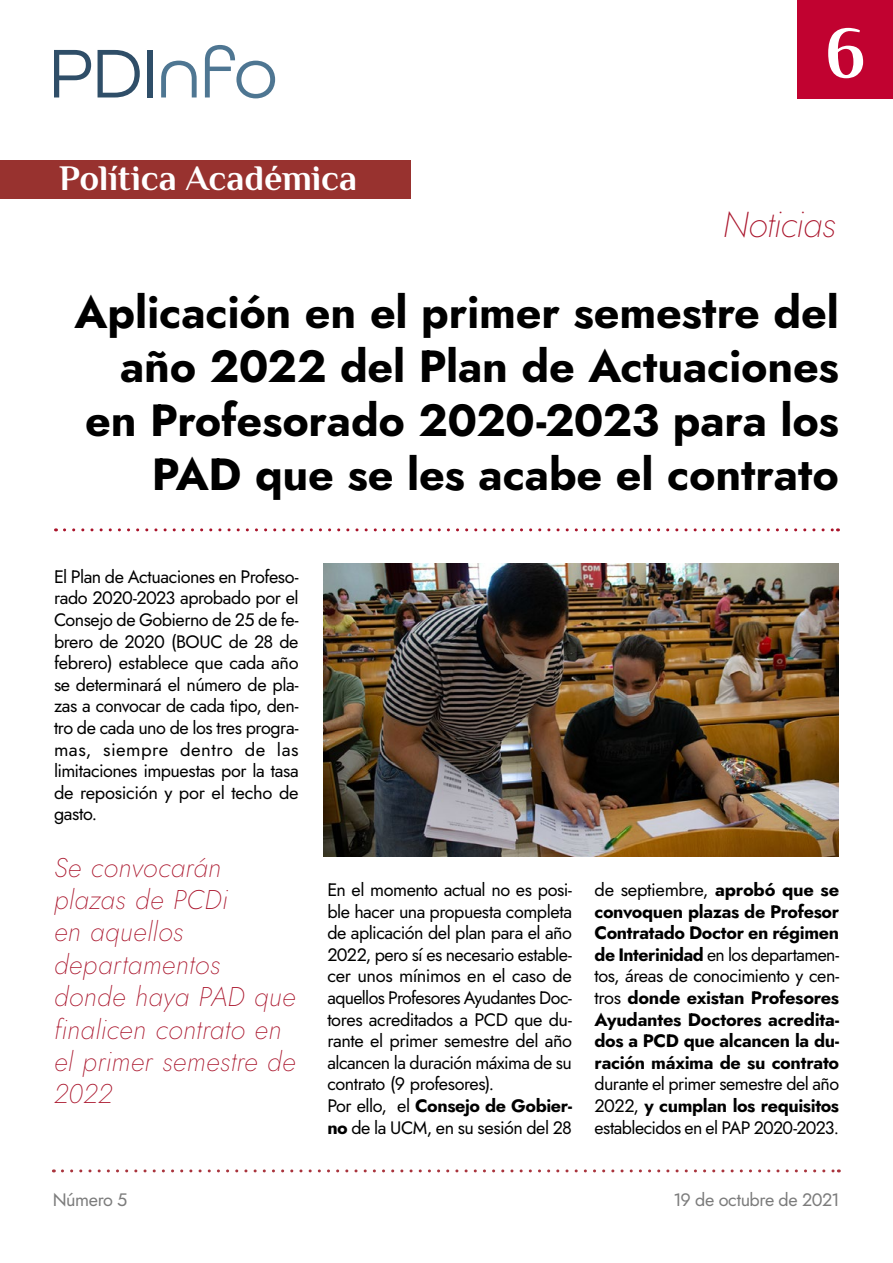
<style>
.page{position:relative;width:893px;height:1263px;background:#fff}
.page>*{position:absolute;margin:0;border:0;box-sizing:border-box;transform-origin:0 0}
.t1{font:72.75px "All Round Gothic";color:#2f4e68}
.t2{font:700 72px "Philosopher";color:#fff}
.t3{font:700 45px/54px "Jost";letter-spacing:-.005em;color:#000;text-align:right}
.t4{font:700 36px "Philosopher";color:#fff}
.t5{font:italic 36px "Jost";letter-spacing:-.01em;color:#a9132a}
.t6{font:italic 27px/32.4px "Jost";letter-spacing:.015em;color:#a9132a}
.t7{font:18px/21.6px "Jost";letter-spacing:-.025em;color:#000;text-align:justify}
.t8{font:700 18px/21.6px "Jost";letter-spacing:-.02em;color:#000;text-align:justify}
.t9{font:18px "Jost";letter-spacing:-.02em;color:#7c7c7c}
.s1{color:#4e7692}
.s2{font-weight:700}
.s3{font-weight:400}
</style>
<div class="page">
<div style="left:797px;top:0;width:96px;height:98px;background:#c10230"></div>
<svg style="left:62px;top:1169px;width:777px;height:3px"></svg>
<div style="left:0;top:160px;width:410px;height:39px;background:#98322f"></div>
<svg style="left:64px;top:528px;width:774px;height:3px"></svg>
<img style="left:323px;top:563px;width:515px;height:293px">
<h1 class="t1" style="left:49px;top:30px;width:230px">PDI<span class="s1">nfo</span></h1>
<h3 class="t4" style="left:59px;top:154px;width:299px">Política Académica</h3>
<h2 class="t2" style="left:825px;top:5px;width:42px">6</h2>
<h3 class="t5" style="left:723px;top:200px;width:115px">Noticias</h3>
<h3 class="t3" style="left:75px;top:286px;width:766px">Aplicación en el primer semestre del año 2022 del Plan de Actuaciones en Profesorado 2020-2023 para los PAD que se les acabe el contrato</h3>
<p class="t7" style="left:54px;top:566px;width:246px">El Plan de Actuaciones en Profeso&shy;rado 2020-2023 aprobado por el Consejo de Gobierno de 25 de fe&shy;brero de 2020 (BOUC de 28 de febrero) establece que cada año se determinará el número de pla&shy;zas a convocar de cada tipo, den&shy;tro de cada uno de los tres progra&shy;mas, siempre dentro de las limitaciones impuestas por la tasa de reposición y por el techo de gasto.</p>
<h3 class="t6" style="left:54px;top:851px;width:243px">Se convocarán plazas de PCDi<br>en aquellos departamentos donde haya PAD que finalicen contrato en el primer semestre de<br>2022</h3>
<p class="t7" style="left:327px;top:879px;width:246px;text-align:left">En el momento actual no es posi&shy;ble hacer una propuesta completa de aplicación del plan para el año<br>2022, pero sí es necesario estable&shy;cer unos mínimos en el caso de aquellos Profesores Ayudantes Doc&shy;tores acreditados a PCD que du&shy;rante el primer semestre del año alcancen la duración máxima de su contrato (9 profesores).<br>Por ello, el <span class="s2">Consejo de Gobier&shy;no</span> de la UCM, en su sesión del 28</p>
<p class="t8" style="left:595px;top:879px;width:246px"><span class="s3">de septiembre,</span> aprobó que se convoquen plazas de Profesor Contratado Doctor en régimen de Interinidad <span class="s3">en los departamen&shy;tos, áreas de conocimiento y cen&shy;tros</span> donde existan Profesores Ayudantes Doctores acredita&shy;dos a PCD que alcancen la du&shy;ración máxima de su contrato</p>
<p class="t7" style="left:595px;top:1073px;width:246px">durante el primer semestre del año 2022, <span class="s2">y cumplan los requisitos </span>establecidos en el PAP 2020-2023.</p>
<p class="t9" style="left:53px;top:1187px;width:76px">Número 5</p>
<p class="t9" style="left:673px;top:1187px;width:168px">19 de octubre de 2021</p>
</div>
